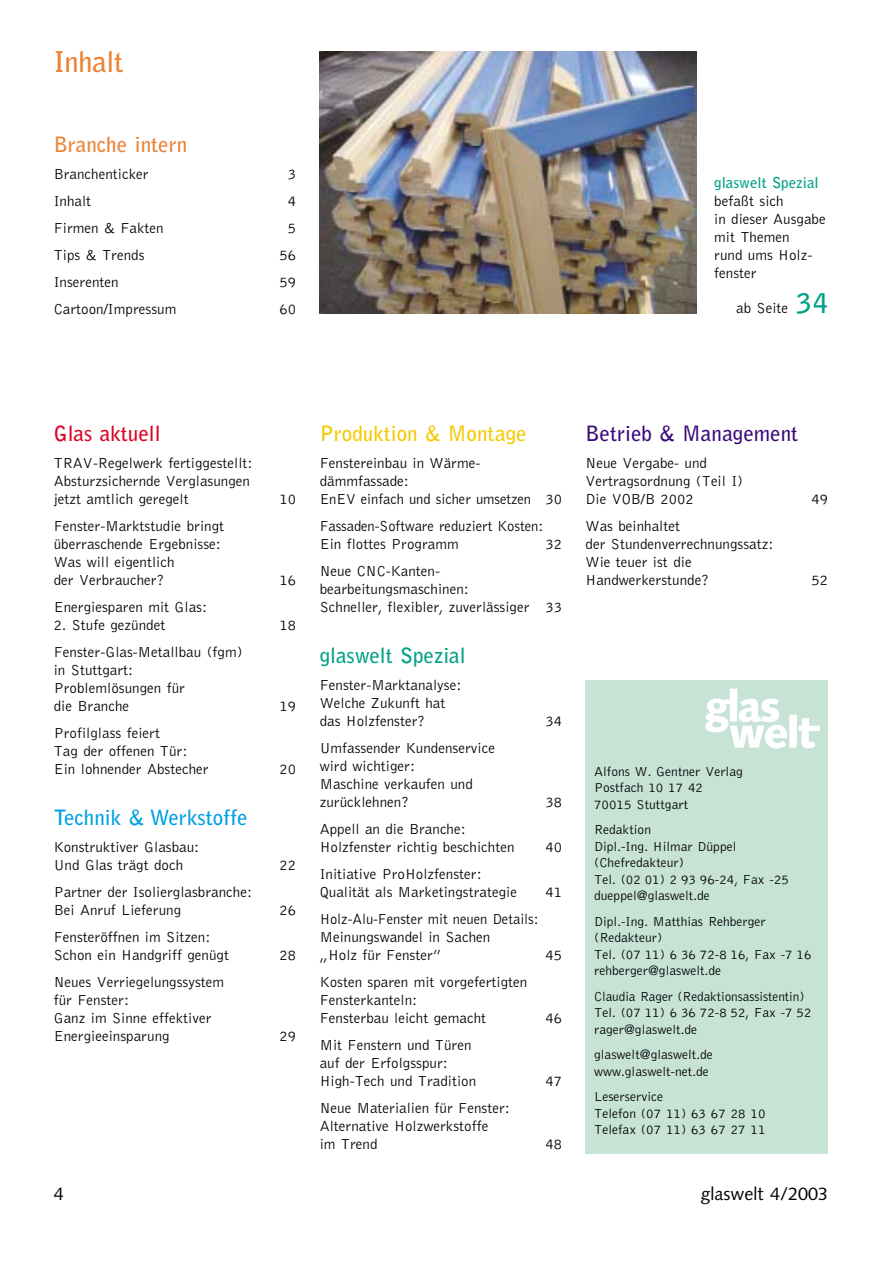
<style>
.page{position:relative;width:893px;height:1263px;background:#fff}
.page>*{position:absolute;margin:0;border:0;box-sizing:border-box;transform-origin:0 0}
.t1{font:700 28.5px "Bell Gothic";letter-spacing:-.01em;color:#ed8235}
.t2{font:700 21px "Bell Gothic";color:#f6ca00}
.t3{font:700 21px "Bell Gothic";color:#3d0a7a}
.t4{font:700 21px "Bell Gothic";color:#00a0e4}
.t5{font:700 21px "Bell Gothic";color:#00a186}
.t6{font:700 21px "Bell Gothic";color:#ed8235}
.t7{font:700 21px "Bell Gothic";color:#df0023}
.t8{font:18px "Syntax";color:#000}
.t9{font:300 15px/18px "Bell Gothic";color:#000}
.t10{font:700 15px "Bell Gothic";color:#00a186}
.t11{font:300 13.5px/16.5px "Bell Gothic";color:#000}
.s1{font-weight:700;font-size:27px;color:#00a186}
</style>
<div class="page">
<div style="left:585px;top:680px;width:243px;height:473px;background:#c6e3d6"></div>
<img style="left:705px;top:688px;width:115px;height:61px">
<img style="left:320px;top:51px;width:376px;height:263px">
<h1 class="t1" style="left:54px;top:51px;width:71px">Inhalt</h1>
<h2 class="t6" style="left:54px;top:136px;width:135px">Branche intern</h2>
<p class="t9" style="left:54px;top:166px;width:96px">Branchenticker</p>
<p class="t9" style="left:288px;top:166px;width:10px">3</p>
<p class="t9" style="left:54px;top:193px;width:39px">Inhalt</p>
<p class="t9" style="left:288px;top:193px;width:10px">4</p>
<p class="t9" style="left:54px;top:220px;width:111px">Firmen &amp; Fakten</p>
<p class="t9" style="left:288px;top:220px;width:10px">5</p>
<p class="t9" style="left:54px;top:247px;width:92px">Tips &amp; Trends</p>
<p class="t9" style="left:279px;top:247px;width:18px">56</p>
<p class="t9" style="left:54px;top:274px;width:66px">Inserenten</p>
<p class="t9" style="left:279px;top:274px;width:18px">59</p>
<p class="t9" style="left:54px;top:301px;width:124px">Cartoon/Impressum</p>
<p class="t9" style="left:279px;top:301px;width:18px">60</p>
<p class="t10" style="left:714px;top:176px;width:106px">glaswelt Spezial</p>
<p class="t9" style="left:714px;top:193px;width:113px">befaßt sich<br>in dieser Ausgabe mit Themen<br>rund ums Holz&shy;fenster</p>
<p class="t9" style="left:736px;top:300px;width:93px">ab Seite <span class="s1">34</span></p>
<h2 class="t7" style="left:54px;top:425px;width:108px">Glas aktuell</h2>
<p class="t9" style="left:54px;top:455px;width:200px">TRAV-Regelwerk fertiggestellt:<br>Absturzsichernde Verglasungen jetzt amtlich geregelt</p>
<p class="t9" style="left:54px;top:518px;width:172px">Fenster-Marktstudie bringt überraschende Ergebnisse:<br>Was will eigentlich<br>der Verbraucher?</p>
<p class="t9" style="left:279px;top:491px;width:18px">10</p>
<p class="t9" style="left:279px;top:572px;width:18px">16</p>
<p class="t9" style="left:54px;top:599px;width:155px">Energiesparen mit Glas:</p>
<p class="t9" style="left:54px;top:617px;width:113px">2. Stufe gezündet</p>
<p class="t9" style="left:279px;top:617px;width:18px">18</p>
<p class="t9" style="left:54px;top:644px;width:190px">Fenster-Glas-Metallbau (fgm) in Stuttgart:<br>Problemlösungen für<br>die Branche</p>
<p class="t9" style="left:279px;top:698px;width:18px">19</p>
<p class="t9" style="left:54px;top:725px;width:156px">Profilglass feiert<br>Tag der offenen Tür:<br>Ein lohnender Abstecher</p>
<h2 class="t4" style="left:54px;top:809px;width:195px">Technik &amp; Werkstoffe</h2>
<p class="t9" style="left:54px;top:839px;width:147px">Konstruktiver Glasbau:<br>Und Glas trägt doch</p>
<p class="t9" style="left:54px;top:884px;width:200px">Partner der Isolierglasbranche:<br>Bei Anruf Lieferung</p>
<p class="t9" style="left:54px;top:929px;width:177px">Fensteröffnen im Sitzen:<br>Schon ein Handgriff genügt</p>
<p class="t9" style="left:54px;top:974px;width:172px">Neues Verriegelungssystem für Fenster:<br>Ganz im Sinne effektiver<br>Energieeinsparung</p>
<p class="t9" style="left:279px;top:761px;width:18px">20</p>
<p class="t9" style="left:279px;top:857px;width:18px">22</p>
<p class="t9" style="left:279px;top:902px;width:18px">26</p>
<p class="t9" style="left:279px;top:947px;width:18px">28</p>
<p class="t9" style="left:279px;top:1028px;width:18px">29</p>
<h2 class="t2" style="left:320px;top:425px;width:208px">Produktion &amp; Montage</h2>
<p class="t9" style="left:320px;top:455px;width:244px">Fenstereinbau in Wärme&shy;dämmfassade:<br>EnEV einfach und sicher umsetzen 30</p>
<p class="t9" style="left:320px;top:518px;width:225px">Fassaden-Software reduziert Kosten:<br>Ein flottes Programm</p>
<p class="t9" style="left:545px;top:536px;width:18px">32</p>
<p class="t9" style="left:320px;top:563px;width:244px">Neue CNC-Kanten&shy;bearbeitungsmaschinen:<br>Schneller, flexibler, zuverlässiger 33</p>
<h2 class="t5" style="left:320px;top:647px;width:147px">glaswelt Spezial</h2>
<p class="t9" style="left:320px;top:677px;width:143px">Fenster-Marktanalyse:<br>Welche Zukunft hat das Holzfenster?</p>
<p class="t9" style="left:545px;top:713px;width:18px">34</p>
<p class="t9" style="left:320px;top:740px;width:177px">Umfassender Kundenservice wird wichtiger:<br>Maschine verkaufen und zurücklehnen?</p>
<p class="t9" style="left:320px;top:821px;width:196px">Appell an die Branche:<br>Holzfenster richtig beschichten</p>
<p class="t9" style="left:320px;top:866px;width:199px">Initiative ProHolzfenster:<br>Qualität als Marketingstrategie</p>
<p class="t9" style="left:320px;top:911px;width:220px">Holz-Alu-Fenster mit neuen Details:<br>Meinungswandel in Sachen<br>„Holz für Fenster”</p>
<p class="t9" style="left:320px;top:974px;width:209px">Kosten sparen mit vorgefertigten<br>Fensterkanteln:<br>Fensterbau leicht gemacht</p>
<p class="t9" style="left:320px;top:1037px;width:158px">Mit Fenstern und Türen auf der Erfolgsspur:<br>High-Tech und Tradition</p>
<p class="t9" style="left:320px;top:1100px;width:192px">Neue Materialien für Fenster:<br>Alternative Holzwerkstoffe<br>im Trend</p>
<p class="t9" style="left:545px;top:794px;width:18px">38</p>
<p class="t9" style="left:545px;top:839px;width:18px">40</p>
<p class="t9" style="left:545px;top:884px;width:18px">41</p>
<p class="t9" style="left:545px;top:947px;width:18px">45</p>
<p class="t9" style="left:545px;top:1010px;width:18px">46</p>
<p class="t9" style="left:545px;top:1073px;width:18px">47</p>
<p class="t9" style="left:545px;top:1136px;width:18px">48</p>
<h2 class="t3" style="left:585px;top:425px;width:214px">Betrieb &amp; Management</h2>
<p class="t9" style="left:585px;top:455px;width:159px">Neue Vergabe- und<br>Vertragsordnung (Teil I)<br>Die VOB/B 2002</p>
<p class="t9" style="left:585px;top:518px;width:189px">Was beinhaltet<br>der Stundenverrechnungssatz:<br>Wie teuer ist die<br>Handwerkerstunde?</p>
<p class="t9" style="left:811px;top:491px;width:18px">49</p>
<p class="t9" style="left:811px;top:572px;width:18px">52</p>
<p class="t11" style="left:594px;top:764px;width:150px">Alfons W. Gentner Verlag<br>Postfach 10 17 42<br>70015 Stuttgart</p>
<p class="t11" style="left:594px;top:822px;width:196px">Redaktion<br>Dipl.-Ing. Hilmar Düppel (Chefredakteur)<br>Tel. (02 01) 2 93 96-24, Fax -25 dueppel@glaswelt.de</p>
<p class="t11" style="left:594px;top:914px;width:219px">Dipl.-Ing. Matthias Rehberger (Redakteur)<br>Tel. (07 11) 6 36 72-8 16, Fax -7 16 rehberger@glaswelt.de</p>
<p class="t11" style="left:594px;top:989px;width:219px">Claudia Rager (Redaktionsassistentin)<br>Tel. (07 11) 6 36 72-8 52, Fax -7 52 rager@glaswelt.de</p>
<p class="t11" style="left:594px;top:1047px;width:120px">glaswelt@glaswelt.de www.glaswelt-net.de</p>
<p class="t11" style="left:594px;top:1089px;width:173px">Leserservice<br>Telefon (07 11) 63 67 28 10<br>Telefax (07 11) 63 67 27 11</p>
<p class="t8" style="left:54px;top:1186px;width:12px">4</p>
<p class="t8" style="left:700px;top:1186px;width:129px">glaswelt 4/2003</p>
</div>
